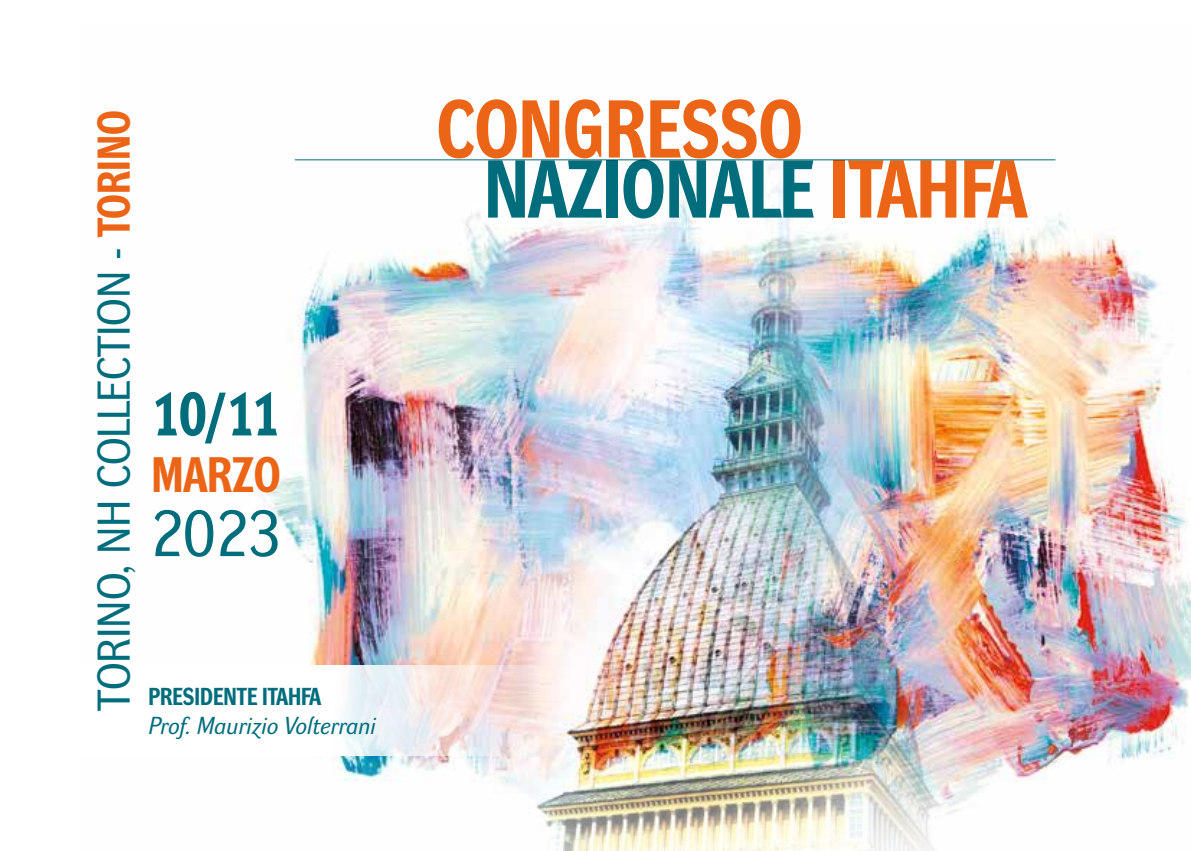
<style>
.page{position:relative;width:1191px;height:851px;background:#fff}
.page>*{position:absolute;margin:0;border:0;box-sizing:border-box;transform-origin:0 0}
.t1{font:700 80px/60px "Dyna Grotesk RM";color:#ec6415}
.t2{font:63.6px "Dyna Grotesk R";color:#006d7c}
.t3{font:700 60px "Dyna Grotesk RM";color:#006d7c}
.t4{font:700 48.6px "Dyna Grotesk RM";color:#ec6415}
.t5{font:45px "Dyna Grotesk R";color:#006d7c}
.t6{font:italic 24px "Dyna Grotesk R";color:#006d7c}
.t7{font:700 24px "Dyna Grotesk RM";color:#006d7c}
.s1{font-family:"Dyna Grotesk RM";font-weight:700;color:#ec6415}
.s2{color:#006d7c}
</style>
<div class="page">
<img style="left:263px;top:159px;width:928px;height:691px">
<img style="left:263px;top:664px;width:407px;height:91px">
<hr style="left:295px;top:159px;width:760px;height:1px;background:#006d7c">
<p class="t5" style="left:87px;top:710px;width:601px;rotate:-90deg">TORINO, NH COLLECTION - <span class="s1">TORINO</span></p>
<h3 class="t3" style="left:152px;top:380px;width:129px">10/11</h3>
<p class="t4" style="left:152px;top:447px;width:131px">MARZO</p>
<h2 class="t2" style="left:151px;top:496px;width:131px">2023</h2>
<p class="t7" style="left:149px;top:683px;width:174px">PRESIDENTE ITAHFA</p>
<p class="t6" style="left:149px;top:711px;width:229px">Prof. Maurizio Volterrani</p>
<h1 class="t1" style="left:484px;top:107px;width:544px;text-indent:-48px">CONGRESSO<br><span class="s2">NAZIONALE</span> ITAHFA</h1>
</div>
